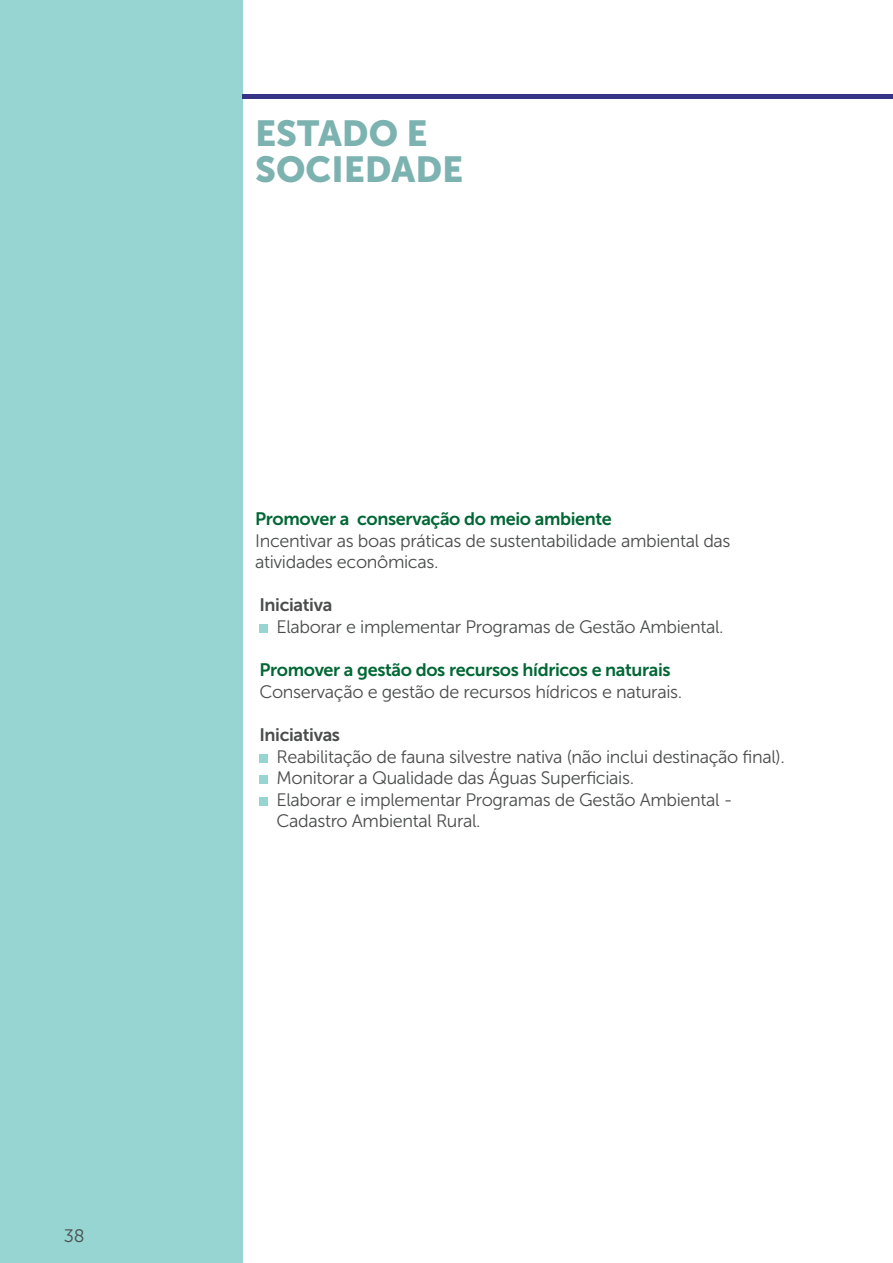
<style>
.page{position:relative;width:893px;height:1263px;background:#fff}
.page>*{position:absolute;margin:0;border:0;box-sizing:border-box;transform-origin:0 0}
.t1{font:36px/36px "Museo Sans 900";color:#7cb2b0}
.t2{font:18px/21.6px "Museo Sans 300";letter-spacing:-.02em;color:#4b4c4d}
.t3{font:18px "Museo Sans 700";letter-spacing:-.02em;color:#006734}
.t4{font:18px "Museo Sans 700";letter-spacing:-.02em;color:#4b4c4d}
</style>
<div class="page">
<div style="left:0;top:0;width:242px;height:1263px;background:#96d5d2"></div>
<div style="left:259px;top:624px;width:9px;height:9px;background:#96d5d2"></div>
<div style="left:259px;top:754px;width:9px;height:9px;background:#96d5d2"></div>
<div style="left:259px;top:776px;width:9px;height:8px;background:#96d5d2"></div>
<div style="left:259px;top:797px;width:9px;height:9px;background:#96d5d2"></div>
<hr style="left:242px;top:94px;width:651px;height:4px;background:#353487">
<p class="t2" style="left:64px;top:1225px;width:22px">38</p>
<h1 class="t1" style="left:255px;top:115px;width:210px">ESTADO E<br>SOCIEDADE</h1>
<p class="t3" style="left:255px;top:509px;width:358px">Promover a conservação do meio ambiente</p>
<p class="t2" style="left:255px;top:530px;width:477px">Incentivar as boas práticas de sustentabilidade ambiental das atividades econômicas.</p>
<p class="t4" style="left:259px;top:595px;width:74px">Iniciativa</p>
<p class="t2" style="left:276px;top:616px;width:449px">Elaborar e implementar Programas de Gestão Ambiental.</p>
<p class="t3" style="left:259px;top:660px;width:413px">Promover a gestão dos recursos hídricos e naturais</p>
<p class="t2" style="left:259px;top:681px;width:424px">Conservação e gestão de recursos hídricos e naturais.</p>
<p class="t4" style="left:259px;top:725px;width:82px">Iniciativas</p>
<p class="t2" style="left:276px;top:746px;width:510px">Reabilitação de fauna silvestre nativa (não inclui destinação final).<br>Monitorar a Qualidade das Águas Superficiais.<br>Elaborar e implementar Programas de Gestão Ambiental - Cadastro Ambiental Rural.</p>
</div>
